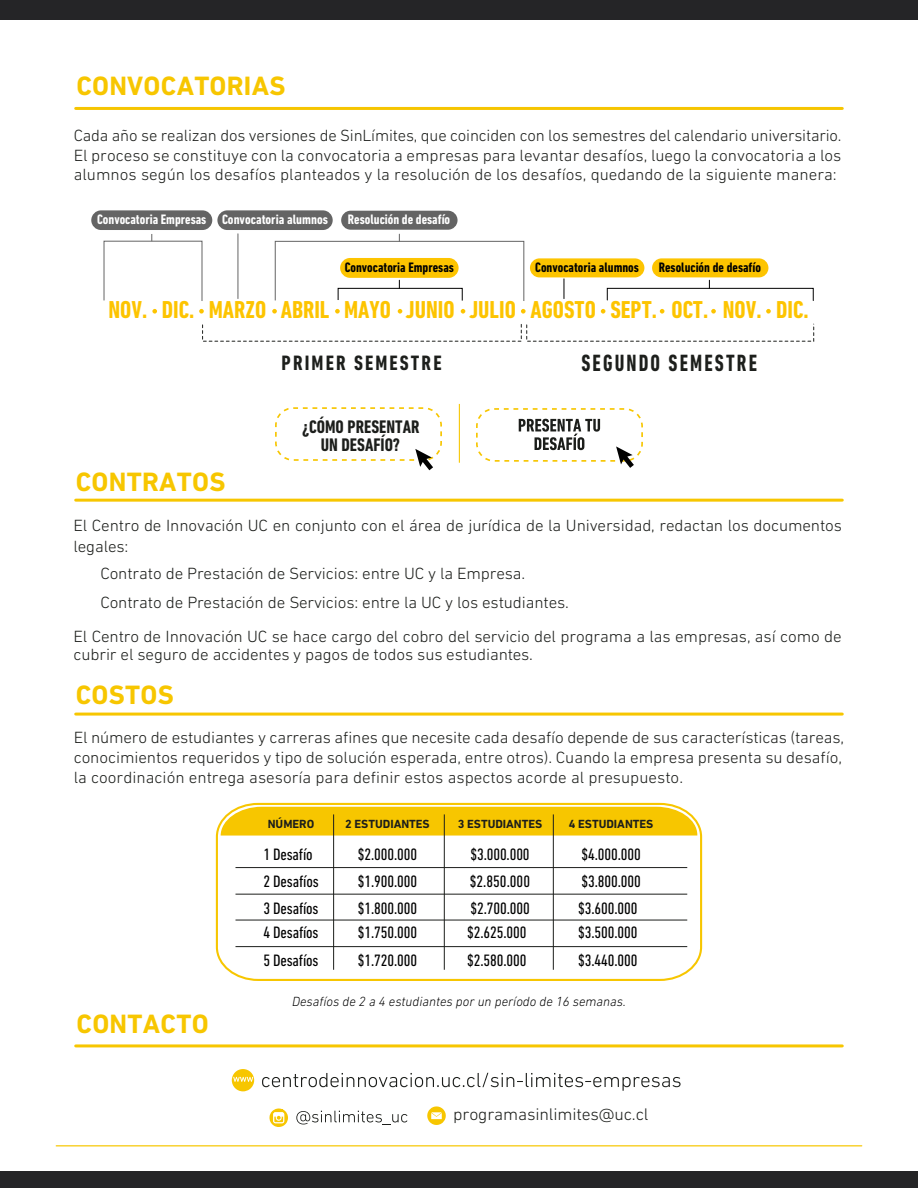
<style>
.page{position:relative;width:918px;height:1188px;background:#fff}
.page>*{position:absolute;margin:0;border:0;box-sizing:border-box;transform-origin:0 0}
.t1{font:700 27px "DIN Next LT Pro";letter-spacing:.01em;color:#f7c600}
.t2{font:700 condensed 24.9px "DIN Next LT Pro";color:#fdc400}
.t3{font:700 condensed 24px "DIN Next LT Pro";letter-spacing:.1em;color:#1d1f1c;scale:.89 1}
.t4{font:700 condensed 21.15px "DIN Next LT Pro";letter-spacing:.1em;color:#1d1f1c}
.t5{font:700 condensed 18.45px/18.5px "DIN Next LT Pro";color:#1c1e1b;text-align:center}
.t6{font:300 17.1px "DIN Next LT Pro";letter-spacing:-.01em;color:#1c1e1b;scale:1.04 1}
.t7{font:condensed 16.8px/26.8px "DIN Next LT Pro";letter-spacing:-.005em;color:#010101;text-align:justify;scale:1.04 1}
.t8{font:300 16.5px/19.8px "DIN Next LT Pro";letter-spacing:-.005em;color:#1c1e1b;scale:1.04 1}
.t9{font:300 16.5px/19.8px "DIN Next LT Pro";letter-spacing:-.005em;color:#1c1e1b;text-align:justify}
.t10{font:700 condensed 13.95px "DIN Next LT Pro";color:#010101}
.t11{font:700 condensed 13.95px "DIN Next LT Pro";color:#fff}
.t12{font:700 condensed 13.8px "DIN Next LT Pro";color:#fff}
.t13{font:italic 300 13.5px "DIN Next LT Pro";color:#010101}
.t14{font:700 12px "DIN Next LT Pro";color:#1c1e1b}
</style>
<div class="page">
<div style="left:0;top:1172px;width:918px;height:16px;background:#252527"></div>
<div style="left:0;top:0;width:918px;height:20px;background:#252527"></div>
<hr style="left:76px;top:499px;width:766px;height:3px;background:#f7c600">
<hr style="left:76px;top:1044px;width:766px;height:3px;background:#f7c600">
<hr style="left:56px;top:1145px;width:806px;height:1px;background:#f7c600">
<svg style="left:232px;top:1069px;width:22px;height:22px"></svg>
<svg style="left:262px;top:1073px;width:419px;height:18px"></svg>
<svg style="left:427px;top:1106px;width:19px;height:19px"></svg>
<svg style="left:269px;top:1109px;width:19px;height:18px"></svg>
<svg style="left:296px;top:1111px;width:111px;height:14px"></svg>
<hr style="left:76px;top:713px;width:766px;height:3px;background:#f7c600">
<svg style="left:274px;top:234px;width:251px;height:67px"></svg>
<svg style="left:202px;top:323px;width:613px;height:19px"></svg>
<div style="left:341px;top:211px;width:117px;height:19px;background:#646464;border-radius:10px"></div>
<div style="left:340px;top:258px;width:119px;height:20px;background:#fdc400;border-radius:10px"></div>
<div style="left:91px;top:210px;width:121px;height:20px;background:#646464;border-radius:10px"></div>
<div style="left:652px;top:258px;width:116px;height:19px;background:#fdc400;border-radius:10px"></div>
<svg style="left:660px;top:309px;width:4px;height:5px"></svg>
<svg style="left:711px;top:309px;width:5px;height:5px"></svg>
<svg style="left:103px;top:234px;width:100px;height:67px"></svg>
<svg style="left:606px;top:280px;width:208px;height:21px"></svg>
<svg style="left:766px;top:309px;width:5px;height:5px"></svg>
<svg style="left:601px;top:309px;width:4px;height:5px"></svg>
<svg style="left:521px;top:309px;width:5px;height:5px"></svg>
<svg style="left:461px;top:309px;width:4px;height:5px"></svg>
<svg style="left:398px;top:309px;width:4px;height:5px"></svg>
<svg style="left:335px;top:309px;width:5px;height:5px"></svg>
<svg style="left:272px;top:309px;width:5px;height:5px"></svg>
<svg style="left:199px;top:309px;width:5px;height:5px"></svg>
<svg style="left:152px;top:309px;width:5px;height:5px"></svg>
<div style="left:217px;top:210px;width:116px;height:20px;background:#646464;border-radius:10px"></div>
<div style="left:530px;top:258px;width:114px;height:19px;background:#fdc400;border-radius:10px"></div>
<hr style="left:238px;top:234px;width:1px;height:65px;background:#646464">
<svg style="left:564px;top:279px;width:1px;height:20px"></svg>
<hr style="left:76px;top:107px;width:766px;height:3px;background:#f6c500">
<hr style="left:459px;top:404px;width:1px;height:59px;background:#f7c600">
<div style="left:275px;top:407px;width:167px;height:54px;border:2px dashed #f7c600;border-radius:17px"></div>
<svg style="left:415px;top:449px;width:18px;height:21px"></svg>
<div style="left:476px;top:408px;width:167px;height:54px;border:2px dashed #f7c600;border-radius:17px"></div>
<svg style="left:616px;top:446px;width:18px;height:22px"></svg>
<svg style="left:519px;top:419px;width:81px;height:31px"></svg>
<svg style="left:215px;top:802px;width:488px;height:179px"></svg>
<hr style="left:333px;top:814px;width:1px;height:156px;background:#1c1e1b">
<hr style="left:444px;top:814px;width:1px;height:156px;background:#1c1e1b">
<hr style="left:553px;top:814px;width:1px;height:156px;background:#1c1e1b">
<hr style="left:236px;top:867px;width:451px;height:1px;background:#1c1e1b">
<hr style="left:236px;top:894px;width:451px;height:1px;background:#1c1e1b">
<hr style="left:236px;top:920px;width:451px;height:1px;background:#1c1e1b">
<hr style="left:236px;top:946px;width:451px;height:1px;background:#1c1e1b">
<h1 class="t1" style="left:76px;top:70px;width:211px">CONVOCATORIAS</h1>
<p class="t9" style="left:74px;top:125px;width:769px">Cada año se realizan dos versiones de SinLímites, que coinciden con los semestres del calendario universitario.<br>El proceso se constituye con la convocatoria a empresas para levantar desafíos, luego la convocatoria a los alumnos según los desafíos planteados y la resolución de los desafíos, quedando de la siguiente manera:</p>
<p class="t11" style="left:97px;top:212px;width:111px">Convocatoria Empresas</p>
<p class="t12" style="left:222px;top:212px;width:107px">Convocatoria alumnos</p>
<p class="t11" style="left:348px;top:212px;width:104px">Resolución de desafío</p>
<p class="t10" style="left:345px;top:260px;width:111px">Convocatoria Empresas</p>
<p class="t10" style="left:535px;top:260px;width:105px">Convocatoria alumnos</p>
<p class="t10" style="left:659px;top:260px;width:104px">Resolución de desafío</p>
<h2 class="t2" style="left:108px;top:296px;width:702px">NOV. DIC. MARZO ABRIL MAYO JUNIO JULIO AGOSTO SEPT. OCT. NOV. DIC.</h2>
<p class="t4" style="left:282px;top:351px;width:161px">PRIMER SEMESTRE</p>
<h3 class="t3" style="left:581px;top:349px;width:199px">SEGUNDO SEMESTRE</h3>
<p class="t5" style="left:302px;top:417px;width:119px">¿CÓMO PRESENTAR<br>UN DESAFÍO?</p>
<h1 class="t1" style="left:76px;top:466px;width:151px">CONTRATOS</h1>
<p class="t8" style="left:73px;top:514px;width:740px;line-height:21.6px">El Centro de Innovación UC en conjunto con el área de jurídica de la Universidad, redactan los documentos legales:</p>
<p class="t8" style="left:100px;top:559px;width:452px;line-height:28.5px">Contrato de Prestación de Servicios: entre UC y la Empresa.<br>Contrato de Prestación de Servicios: entre la UC y los estudiantes.</p>
<p class="t8" style="left:74px;top:627px;width:740px;line-height:18px">El Centro de Innovación UC se hace cargo del cobro del servicio del programa a las empresas, así como de cubrir el seguro de accidentes y pagos de todos sus estudiantes.</p>
<h1 class="t1" style="left:76px;top:679px;width:99px">COSTOS</h1>
<p class="t8" style="left:74px;top:728px;width:742px">El número de estudiantes y carreras afines que necesite cada desafío depende de sus características (tareas, conocimientos requeridos y tipo de solución esperada, entre otros). Cuando la empresa presenta su desafío, la coordinación entrega asesoría para definir estos aspectos acorde al presupuesto.</p>
<p class="t14" style="left:268px;top:817px;width:48px">NÚMERO</p>
<p class="t14" style="left:345px;top:816px;width:86px">2 ESTUDIANTES</p>
<p class="t7" style="left:263px;top:841px;width:55px;text-align:left">1 Desafío<br>2 Desafíos<br>3 Desafíos</p>
<p class="t7" style="left:358px;top:841px;width:58px">$2.000.000 $1.900.000 $1.800.000</p>
<p class="t7" style="left:263px;top:919px;width:55px">4 Desafíos</p>
<p class="t7" style="left:358px;top:919px;width:58px">$1.750.000</p>
<p class="t14" style="left:458px;top:816px;width:86px">3 ESTUDIANTES</p>
<p class="t14" style="left:569px;top:816px;width:86px">4 ESTUDIANTES</p>
<p class="t7" style="left:470px;top:841px;width:59px">$3.000.000 $2.850.000 $2.700.000</p>
<p class="t7" style="left:467px;top:919px;width:58px">$2.625.000</p>
<p class="t7" style="left:578px;top:841px;width:62px">$4.000.000 $3.800.000 $3.600.000</p>
<p class="t7" style="left:578px;top:919px;width:58px">$3.500.000</p>
<p class="t7" style="left:263px;top:947px;width:55px">5 Desafíos</p>
<p class="t7" style="left:358px;top:947px;width:58px">$1.720.000</p>
<p class="t7" style="left:467px;top:947px;width:58px">$2.580.000</p>
<p class="t7" style="left:578px;top:947px;width:58px">$3.440.000</p>
<h1 class="t1" style="left:77px;top:1008px;width:134px">CONTACTO</h1>
<p class="t13" style="left:292px;top:994px;width:335px">Desafíos de 2 a 4 estudiantes por un período de 16 semanas.</p>
<p class="t6" style="left:453px;top:1104px;width:189px">programasinlimites@uc.cl</p>
</div>
